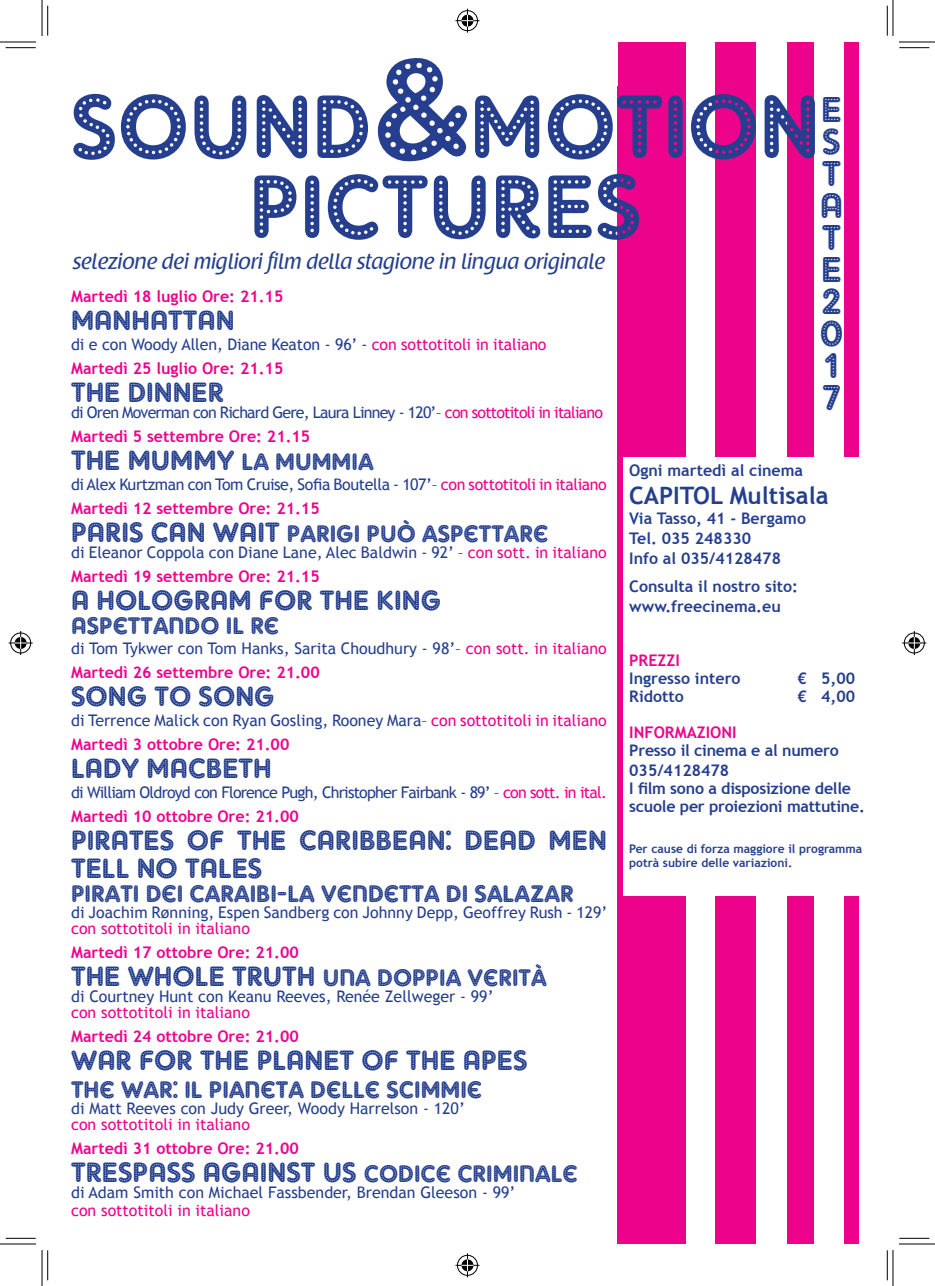
<style>
.page{position:relative;width:935px;height:1286px;background:#fff}
.page>*{position:absolute;margin:0;border:0;box-sizing:border-box;transform-origin:0 0}
.t1{font:90px "Adam Gorry Lights";color:#253f8e}
.t2{font:36px "Adam Gorry Lights";color:#253f8e}
.t3{font:28px/28px "Adam Gorry Lights";color:#253f8e}
.t4{font:24px "Adam Gorry Lights";color:#253f8e}
.t5{font:700 24px "Trebuchet MS";color:#253f8e}
.t6{font:22px "Raspoutine Classic";letter-spacing:-.01em;color:#253f8e}
.t7{font:16px/16px "Trebuchet MS";color:#253f8e}
.t8{font:700 16px "Trebuchet MS";color:#ed028c}
.t9{font:700 16px/20px "Trebuchet MS";color:#253f8e}
.t10{font:16px/24px "Trebuchet MS";letter-spacing:-.05em;color:#253f8e}
.t11{font:16px "Trebuchet MS";color:#ed028c}
.t12{font:16px "Trebuchet MS";letter-spacing:-.025em;color:#253f8e}
.t13{font:700 12px/14px "Trebuchet MS";color:#253f8e}
.s1{font-size:140px}
.s2{color:#ed028c}
.s3{font-size:24px}
.s4{font-size:28px}
.s5{font-weight:700;color:#ed028c}
</style>
<div class="page">
<div style="left:617px;top:86px;width:5px;height:1158px;background:#ed028c"></div>
<div style="left:617px;top:42px;width:68px;height:414px;background:#ed028c"></div>
<div style="left:715px;top:42px;width:40px;height:414px;background:#ed028c"></div>
<div style="left:787px;top:42px;width:26px;height:414px;background:#ed028c"></div>
<div style="left:844px;top:42px;width:14px;height:414px;background:#ed028c"></div>
<div style="left:617px;top:897px;width:68px;height:347px;background:#ed028c"></div>
<div style="left:715px;top:897px;width:40px;height:347px;background:#ed028c"></div>
<div style="left:787px;top:897px;width:26px;height:347px;background:#ed028c"></div>
<div style="left:844px;top:897px;width:14px;height:347px;background:#ed028c"></div>
<hr style="left:6px;top:47px;width:30px;height:1px;background:#000">
<hr style="left:899px;top:47px;width:30px;height:1px;background:#000">
<hr style="left:6px;top:1238px;width:30px;height:1px;background:#000">
<hr style="left:899px;top:1238px;width:30px;height:1px;background:#000">
<hr style="left:47px;top:6px;width:1px;height:30px;background:#000">
<hr style="left:47px;top:1250px;width:1px;height:30px;background:#000">
<hr style="left:886px;top:6px;width:1px;height:30px;background:#000">
<hr style="left:886px;top:1250px;width:1px;height:30px;background:#000">
<hr style="left:0;top:42px;width:36px;height:1px;background:#000">
<hr style="left:898px;top:42px;width:36px;height:1px;background:#000">
<hr style="left:0;top:1244px;width:36px;height:1px;background:#000">
<hr style="left:898px;top:1244px;width:36px;height:1px;background:#000">
<hr style="left:42px;top:0;width:1px;height:36px;background:#000">
<hr style="left:42px;top:1250px;width:1px;height:36px;background:#000">
<hr style="left:892px;top:0;width:1px;height:36px;background:#000">
<hr style="left:892px;top:1250px;width:1px;height:36px;background:#000">
<svg style="left:455px;top:9px;width:24px;height:24px"></svg>
<svg style="left:455px;top:1253px;width:24px;height:24px"></svg>
<svg style="left:9px;top:631px;width:24px;height:24px"></svg>
<svg style="left:902px;top:631px;width:24px;height:24px"></svg>
<p class="t1" style="left:71px;top:73px;width:750px">SOUND<span class="s1">&amp;</span>MOTION</p>
<p class="t1" style="left:249px;top:153px;width:394px">PICTURES</p>
<p class="t6" style="left:73px;top:249px;width:533px">selezione dei migliori film della stagione in lingua originale</p>
<p class="t2" style="left:821px;top:88px;width:22px">E</p>
<p class="t2" style="left:822px;top:120px;width:20px">S</p>
<p class="t2" style="left:822px;top:152px;width:20px">T</p>
<p class="t2" style="left:819px;top:184px;width:25px">A</p>
<p class="t2" style="left:822px;top:216px;width:20px">T</p>
<p class="t2" style="left:821px;top:248px;width:22px">E</p>
<p class="t2" style="left:821px;top:280px;width:22px">2</p>
<p class="t2" style="left:819px;top:312px;width:25px">0</p>
<p class="t2" style="left:824px;top:344px;width:16px">1</p>
<p class="t2" style="left:822px;top:376px;width:20px">7</p>
<p class="t8" style="left:71px;top:286px;width:214px">Martedì 18 luglio Ore: 21.15</p>
<p class="t3" style="left:71px;top:305px;width:165px">MANHATTAN</p>
<p class="t7" style="left:71px;top:336px;width:477px">di e con Woody Allen, Diane Keaton - 96’ - <span class="s2">con sottotitoli in italiano</span></p>
<p class="t8" style="left:71px;top:358px;width:214px">Martedì 25 luglio Ore: 21.15</p>
<p class="t3" style="left:71px;top:377px;width:154px">THE DINNER</p>
<p class="t10" style="left:71px;top:400px;width:533px">di Oren Moverman con Richard Gere, Laura Linney - 120’– <span class="s2">con sottotitoli in italiano</span></p>
<p class="t8" style="left:71px;top:426px;width:241px">Martedì 5 settembre Ore: 21.15</p>
<p class="t3" style="left:71px;top:445px;width:304px">THE MUMMY <span class="s3">LA MUMMIA</span></p>
<p class="t12" style="left:71px;top:474px;width:537px">di Alex Kurtzman con Tom Cruise, Sofia Boutella - 107’– <span class="s2">con sottotitoli in italiano</span></p>
<p class="t8" style="left:71px;top:498px;width:250px">Martedì 12 settembre Ore: 21.15</p>
<p class="t4" style="left:71px;top:519px;width:479px"><span class="s4">PARIS CAN WAIT</span> PARIGI PUÒ ASPETTARE</p>
<p class="t7" style="left:71px;top:544px;width:537px">di Eleanor Coppola con Diane Lane, Alec Baldwin - 92’ – <span class="s2">con sott. in italiano</span></p>
<p class="t8" style="left:71px;top:566px;width:250px">Martedì 19 settembre Ore: 21.15</p>
<p class="t3" style="left:71px;top:585px;width:371px">A HOLOGRAM FOR THE KING</p>
<p class="t4" style="left:71px;top:611px;width:210px">ASPETTANDO IL RE</p>
<p class="t7" style="left:71px;top:640px;width:537px">di Tom Tykwer con Tom Hanks, Sarita Choudhury - 98’– <span class="s2">con sott. in italiano</span></p>
<p class="t8" style="left:71px;top:662px;width:250px">Martedì 26 settembre Ore: 21.00</p>
<p class="t3" style="left:71px;top:681px;width:205px">SONG TO SONG</p>
<p class="t7" style="left:71px;top:712px;width:537px">di Terrence Malick con Ryan Gosling, Rooney Mara– <span class="s2">con sottotitoli in italiano</span></p>
<p class="t8" style="left:71px;top:734px;width:220px">Martedì 3 ottobre Ore: 21.00</p>
<p class="t3" style="left:71px;top:753px;width:202px">LADY MACBETH</p>
<p class="t10" style="left:71px;top:780px;width:537px">di William Oldroyd con Florence Pugh, Christopher Fairbank - 89’ – <span class="s2">con sott. in ital.<br></span><span class="s5">Martedì 10 ottobre Ore: 21.00</span></p>
<p class="t3" style="left:71px;top:825px;width:537px">PIRATES OF THE CARIBBEAN: DEAD MEN<br>TELL NO TALES</p>
<p class="t4" style="left:71px;top:879px;width:504px">PIRATI DEI CARAIBI-LA VENDETTA DI SALAZAR</p>
<p class="t7" style="left:71px;top:904px;width:538px">di Joachim Rønning, Espen Sandberg con Johnny Depp, Geoffrey Rush - 129’ <span class="s2">con sottotitoli in italiano</span></p>
<p class="t8" style="left:71px;top:942px;width:229px">Martedì 17 ottobre Ore: 21.00</p>
<p class="t4" style="left:71px;top:963px;width:477px"><span class="s4">THE WHOLE TRUTH</span> UNA DOPPIA VERITÀ</p>
<p class="t7" style="left:71px;top:988px;width:424px">di Courtney Hunt con Keanu Reeves, Renée Zellweger - 99’</p>
<p class="t11" style="left:71px;top:1002px;width:180px">con sottotitoli in italiano</p>
<p class="t8" style="left:71px;top:1026px;width:229px">Martedì 24 ottobre Ore: 21.00</p>
<p class="t3" style="left:71px;top:1045px;width:458px">WAR FOR THE PLANET OF THE APES</p>
<p class="t4" style="left:71px;top:1075px;width:412px">THE WAR: IL PIANETA DELLE SCIMMIE</p>
<p class="t7" style="left:71px;top:1100px;width:395px">di Matt Reeves con Judy Greer, Woody Harrelson - 120’</p>
<p class="t11" style="left:71px;top:1114px;width:180px">con sottotitoli in italiano</p>
<p class="t8" style="left:71px;top:1138px;width:229px">Martedì 31 ottobre Ore: 21.00</p>
<p class="t3" style="left:71px;top:1157px;width:508px">TRESPASS AGAINST US <span class="s3">CODICE CRIMINALE</span></p>
<p class="t7" style="left:71px;top:1184px;width:445px">di Adam Smith con Michael Fassbender, Brendan Gleeson - 99’</p>
<p class="t11" style="left:71px;top:1200px;width:180px">con sottotitoli in italiano</p>
<p class="t9" style="left:629px;top:460px;width:175px">Ogni martedì al cinema</p>
<p class="t5" style="left:629px;top:481px;width:201px">CAPITOL Multisala</p>
<p class="t9" style="left:629px;top:508px;width:178px">Via Tasso, 41 - Bergamo</p>
<p class="t9" style="left:629px;top:528px;width:123px">Tel. 035 248330</p>
<p class="t9" style="left:629px;top:548px;width:153px">Info al 035/4128478</p>
<p class="t9" style="left:629px;top:576px;width:170px">Consulta il nostro sito:</p>
<p class="t9" style="left:629px;top:596px;width:153px">www.freecinema.eu</p>
<p class="t8" style="left:629px;top:651px;width:52px">PREZZI</p>
<p class="t9" style="left:629px;top:669px;width:113px">Ingresso intero</p>
<p class="t9" style="left:797px;top:669px;width:59px">€ 5,00</p>
<p class="t9" style="left:629px;top:687px;width:56px">Ridotto</p>
<p class="t9" style="left:797px;top:687px;width:59px">€ 4,00</p>
<p class="t8" style="left:629px;top:723px;width:109px">INFORMAZIONI</p>
<p class="t9" style="left:629px;top:741px;width:211px">Presso il cinema e al numero<br>035/4128478</p>
<p class="t9" style="left:629px;top:780px;width:237px;line-height:18px">I film sono a disposizione delle scuole per proiezioni mattutine.</p>
<p class="t13" style="left:629px;top:841px;width:234px">Per cause di forza maggiore il programma potrà subire delle variazioni.</p>
</div>
